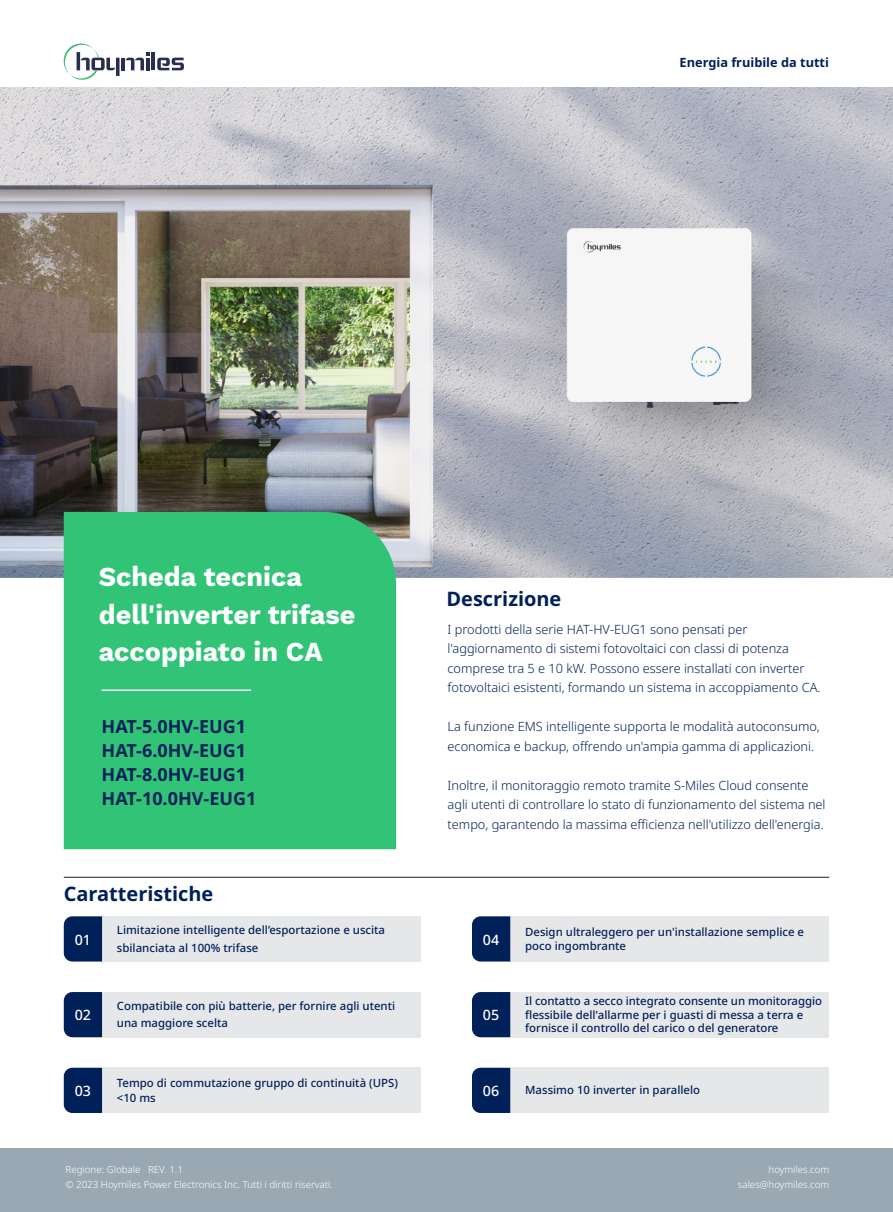
<style>
.page{position:relative;width:893px;height:1212px;background:#fff}
.page>*{position:absolute;margin:0;border:0;box-sizing:border-box;transform-origin:0 0}
.t1{font:700 27px/37.5px "Work Sans";color:#fff}
.t2{font:700 19.95px "Noto Sans";color:#00205a}
.t3{font:700 18px "Noto Sans";color:#00205a}
.t4{font:500 14.25px "Noto Sans";color:#fff}
.t5{font:300 12.75px/19.5px "Noto Sans";color:#00205a}
.t6{font:700 12.75px "Noto Sans";color:#00205a}
.t7{font:500 11.4px/13.6px "Noto Sans";color:#00205a}
.t8{font:300 9.75px "Noto Sans";color:#fff}
</style>
<div class="page">
<img style="left:0;top:88px;width:893px;height:489px">
<div style="left:64px;top:512px;width:332px;height:337px;background:#31c477"></div>
<div style="left:0;top:1148px;width:893px;height:64px;background:#9aa8b4"></div>
<hr style="left:64px;top:877px;width:765px;height:1px;background:#231f20">
<hr style="left:102px;top:689px;width:149px;height:2px;background:#fff">
<div style="left:102px;top:916px;width:319px;height:45px;background:#e6e7e9"></div>
<div style="left:510px;top:916px;width:319px;height:45px;background:#e6e7e9"></div>
<div style="left:64px;top:916px;width:38px;height:45px;background:#00205a"></div>
<div style="left:472px;top:916px;width:38px;height:45px;background:#00205a"></div>
<div style="left:510px;top:992px;width:319px;height:45px;background:#e6e7e9"></div>
<div style="left:472px;top:992px;width:38px;height:45px;background:#00205a"></div>
<hr style="left:152px;top:52px;width:3px;height:18px;background:#2a2c52">
<svg style="left:157px;top:58px;width:27px;height:12px"></svg>
<svg style="left:63px;top:43px;width:87px;height:37px"></svg>
<div style="left:510px;top:1068px;width:319px;height:45px;background:#e6e7e9"></div>
<div style="left:472px;top:1068px;width:38px;height:45px;background:#00205a"></div>
<div style="left:102px;top:992px;width:319px;height:45px;background:#e6e7e9"></div>
<div style="left:64px;top:992px;width:38px;height:45px;background:#00205a"></div>
<div style="left:102px;top:1068px;width:319px;height:45px;background:#e6e7e9"></div>
<div style="left:64px;top:1068px;width:38px;height:45px;background:#00205a"></div>
<p class="t6" style="left:680px;top:53px;width:151px">Energia fruibile da tutti</p>
<p class="t1" style="left:99px;top:557px;width:258px">Scheda tecnica dell'inverter trifase accoppiato in CA</p>
<p class="t3" style="left:102px;top:714px;width:146px">HAT-5.0HV-EUG1</p>
<p class="t3" style="left:102px;top:738px;width:146px">HAT-6.0HV-EUG1</p>
<p class="t3" style="left:102px;top:762px;width:146px">HAT-8.0HV-EUG1</p>
<p class="t3" style="left:102px;top:786px;width:156px">HAT-10.0HV-EUG1</p>
<p class="t2" style="left:64px;top:879px;width:151px">Caratteristiche</p>
<p class="t2" style="left:446px;top:585px;width:116px">Descrizione</p>
<p class="t5" style="left:448px;top:620px;width:374px">I prodotti della serie HAT-HV-EUG1 sono pensati per l'aggiornamento di sistemi fotovoltaici con classi di potenza comprese tra 5 e 10 kW. Possono essere installati con inverter fotovoltaici esistenti, formando un sistema in accoppiamento CA.</p>
<p class="t5" style="left:448px;top:717px;width:374px">La funzione EMS intelligente supporta le modalità autoconsumo, economica e backup, offrendo un'ampia gamma di applicazioni.</p>
<p class="t5" style="left:448px;top:776px;width:380px">Inoltre, il monitoraggio remoto tramite S-Miles Cloud consente agli utenti di controllare lo stato di funzionamento del sistema nel tempo, garantendo la massima efficienza nell'utilizzo dell'energia.</p>
<p class="t7" style="left:117px;top:922px;width:270px;line-height:17.1px">Limitazione intelligente dell’esportazione e uscita sbilanciata al 100% trifase</p>
<p class="t7" style="left:525px;top:925px;width:280px">Design ultraleggero per un'installazione semplice e poco ingombrante</p>
<p class="t4" style="left:75px;top:929px;width:18px">01</p>
<p class="t4" style="left:483px;top:929px;width:18px">04</p>
<p class="t4" style="left:75px;top:1005px;width:18px">02</p>
<p class="t7" style="left:117px;top:998px;width:280px;line-height:17.1px">Compatibile con più batterie, per fornire agli utenti una maggiore scelta</p>
<p class="t4" style="left:483px;top:1005px;width:18px">05</p>
<p class="t7" style="left:525px;top:994px;width:298px">Il contatto a secco integrato consente un monitoraggio flessibile dell'allarme per i guasti di messa a terra e fornisce il controllo del carico o del generatore</p>
<p class="t4" style="left:75px;top:1081px;width:18px">03</p>
<p class="t7" style="left:117px;top:1075px;width:283px;line-height:15.6px">Tempo di commutazione gruppo di continuità (UPS) &lt;10 ms</p>
<p class="t7" style="left:525px;top:1084px;width:177px">Massimo 10 inverter in parallelo</p>
<p class="t4" style="left:483px;top:1081px;width:18px">06</p>
<p class="t4" style="left:474px;top:1090px;width:18px">04</p>
<p class="t8" style="left:65px;top:1162px;width:119px">Regione: Globale REV. 1.1</p>
<p class="t8" style="left:65px;top:1177px;width:269px">© 2023 Hoymiles Power Electronics Inc. Tutti i diritti riservati.</p>
<p class="t8" style="left:769px;top:1162px;width:62px">hoymiles.com</p>
<p class="t8" style="left:738px;top:1177px;width:93px">sales@hoymiles.com</p>
</div>
